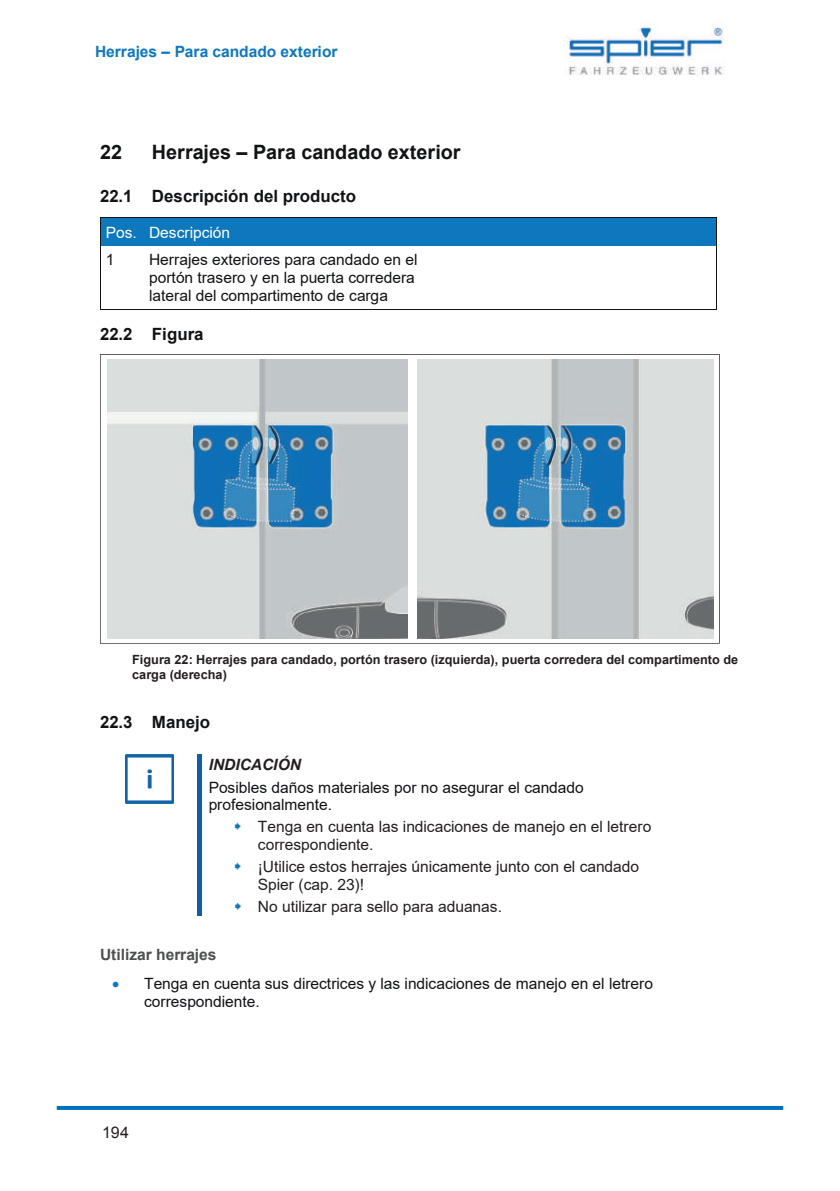
<style>
.page{position:relative;width:840px;height:1191px;background:#fff}
.page>*{position:absolute;margin:0;border:0;box-sizing:border-box;transform-origin:0 0}
.t1{font:700 19.8px "Arial";color:#111314}
.t2{font:700 17px "Arial";color:#111314}
.t3{font:16px "Arial";color:#231f20}
.t4{font:15.6px/17.8px "Arial";color:#111314}
.t5{font:15.6px/17.8px "Arial";color:#231f20}
.t6{font:700 15.6px "Arial";color:#0e78bf}
.t7{font:700 15.6px "Arial";color:#4d504e}
.t8{font:15.6px "Arial";color:#fff}
.t9{font:italic 700 15.6px "Arial";letter-spacing:-.005em;color:#231f20}
.t10{font:700 12.6px/14.6px "Arial";color:#231f20}
.s1{color:#0e78bf}
</style>
<div class="page">
<img style="left:564px;top:27px;width:160px;height:48px">
<svg style="left:100px;top:354px;width:619px;height:289px"></svg>
<img style="left:108px;top:359px;width:299px;height:279px">
<img style="left:417px;top:359px;width:296px;height:279px">
<div style="left:101px;top:217px;width:42px;height:29px;background:#0e78bf"></div>
<div style="left:143px;top:217px;width:572px;height:29px;background:#0e78bf"></div>
<hr style="left:101px;top:217px;width:42px;height:1px;background:#111314">
<hr style="left:143px;top:217px;width:572px;height:1px;background:#111314">
<svg style="left:100px;top:217px;width:1px;height:29px"></svg>
<svg style="left:715px;top:217px;width:1px;height:29px"></svg>
<hr style="left:100px;top:246px;width:1px;height:63px;background:#111314">
<hr style="left:101px;top:309px;width:42px;height:1px;background:#111314">
<hr style="left:142px;top:309px;width:573px;height:1px;background:#111314">
<hr style="left:715px;top:246px;width:1px;height:63px;background:#111314">
<hr style="left:197px;top:754px;width:4px;height:22px;background:#0f61a7">
<hr style="left:197px;top:776px;width:4px;height:139px;background:#0f61a7">
<img style="left:125px;top:754px;width:48px;height:49px">
<svg style="left:57px;top:1106px;width:725px;height:4px;background:#0474bd"></svg>
<p class="t6" style="left:95px;top:40px;width:244px">Herrajes – Para candado exterior</p>
<p class="t1" style="left:100px;top:138px;width:23px">22</p>
<p class="t1" style="left:152px;top:138px;width:310px">Herrajes – Para candado exterior</p>
<p class="t2" style="left:100px;top:184px;width:257px">22.1 Descripción del producto</p>
<p class="t8" style="left:106px;top:221px;width:126px">Pos. Descripción</p>
<p class="t4" style="left:106px;top:251px;width:10px">1</p>
<p class="t4" style="left:149px;top:251px;width:270px">Herrajes exteriores para candado en el portón trasero y en la puerta corredera lateral del compartimento de carga</p>
<p class="t2" style="left:100px;top:322px;width:105px">22.2 Figura</p>
<p class="t10" style="left:132px;top:652px;width:607px">Figura 22: Herrajes para candado, portón trasero (izquierda), puerta corredera del compartimento de carga (derecha)</p>
<p class="t2" style="left:100px;top:710px;width:112px">22.3 Manejo</p>
<p class="t9" style="left:208px;top:754px;width:94px">INDICACIÓN</p>
<p class="t4" style="left:208px;top:778px;width:376px">Posibles daños materiales por no asegurar el candado profesionalmente.</p>
<p class="t5" style="left:258px;top:818px;width:394px">Tenga en cuenta las indicaciones de manejo en el letrero correspondiente.</p>
<p class="t5" style="left:258px;top:857px;width:382px">¡Utilice estos herrajes únicamente junto con el candado<br>Spier (cap. 23)!</p>
<p class="t5" style="left:258px;top:897px;width:245px">No utilizar para sello para aduanas.</p>
<p class="t7" style="left:100px;top:943px;width:118px">Utilizar herrajes</p>
<p class="t4" style="left:144px;top:974px;width:510px;text-indent:-32px"><span class="s1">•</span> Tenga en cuenta sus directrices y las indicaciones de manejo en el letrero correspondiente.</p>
<p class="t3" style="left:102px;top:1121px;width:28px">194</p>
</div>
